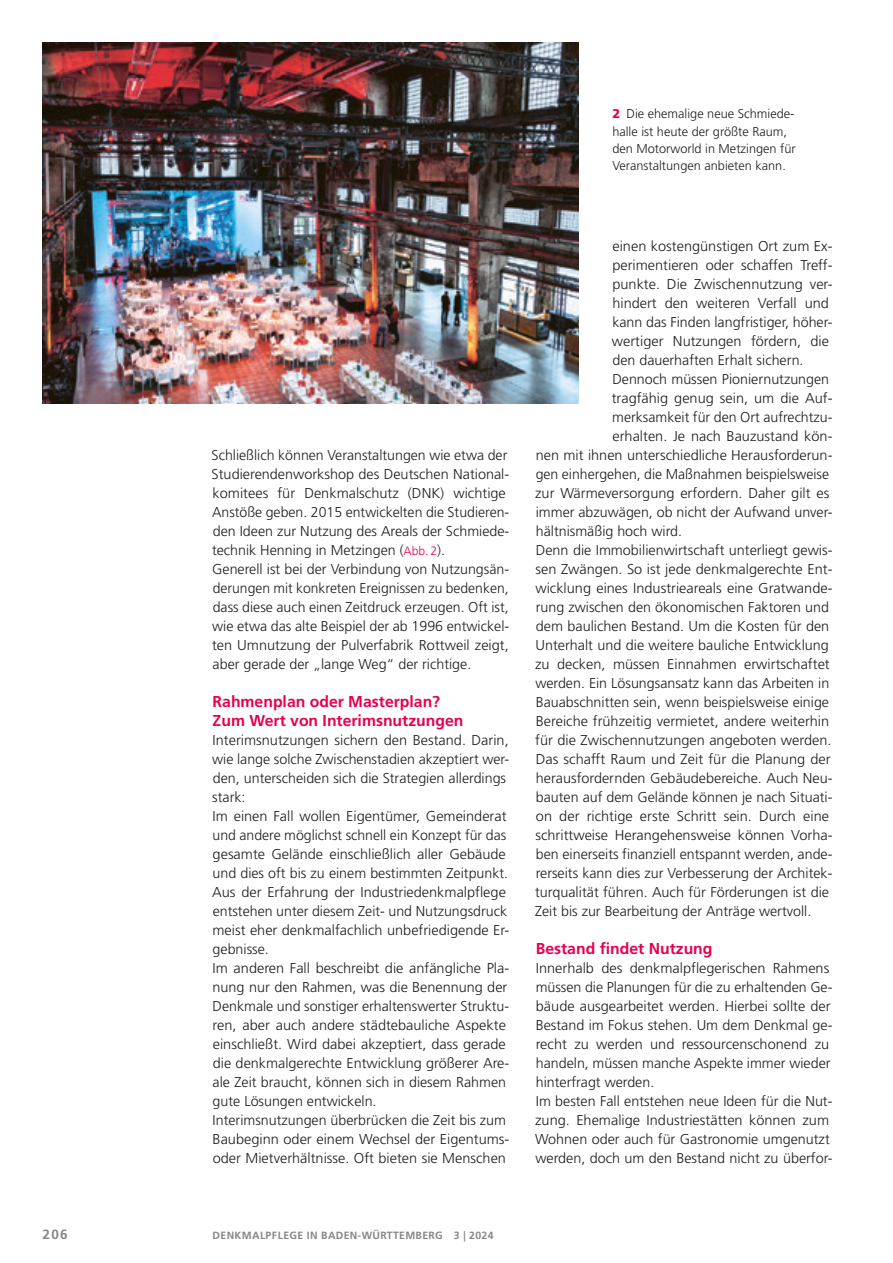
<style>
.page{position:relative;width:893px;height:1263px;background:#fff}
.page>*{position:absolute;margin:0;border:0;box-sizing:border-box;transform-origin:0 0}
.t1{font:700 15.75px/19px "Frutiger LT Std";color:#e60052}
.t2{font:300 14.25px/19px "Frutiger LT Std";color:#1d1e1f}
.t3{font:700 13.5px "Frutiger LT Std";color:#878788}
.t4{font:300 12.75px/17.2px "Frutiger LT Std";color:#1d1e1f}
.t5{font:10.5px "Frutiger LT Std Bold 9";letter-spacing:.03em;color:#878788}
.s1{font-weight:900;color:#e60052}
.s2{font-size:12.15px;color:#e60052}
</style>
<div class="page">
<img style="left:43px;top:43px;width:535px;height:360px">
<p class="t4" style="left:612px;top:106px;width:185px"><span class="s1">2</span> Die ehemalige neue Schmiede-- halle ist heute der größte Raum, den Motorworld in Metzingen für<br>Veranstaltungen anbieten kann.</p>
<p class="t2" style="left:212px;top:446px;width:299px">Schließlich können Veranstaltungen wie etwa der Studierendenworkshop des Deutschen National&shy;komitees für Denkmalschutz (DNK) wichtige Anstöße geben. 2015 entwickelten die Studieren&shy;den Ideen zur Nutzung des Areals der Schmiede&shy;technik Henning in Metzingen (<span class="s2">Abb. 2</span>).<br>Generell ist bei der Verbindung von Nutzungsän&shy;derungen mit konkreten Ereignissen zu bedenken, dass diese auch einen Zeitdruck erzeugen. Oft ist, wie etwa das alte Beispiel der ab 1996 entwickel&shy;ten Umnutzung der Pulverfabrik Rottweil zeigt, aber gerade der „lange Weg“ der richtige.</p>
<p class="t1" style="left:213px;top:692px;width:252px">Rahmenplan oder Masterplan?<br>Zum Wert von Interimsnutzungen</p>
<p class="t2" style="left:212px;top:731px;width:299px">Interimsnutzungen sichern den Bestand. Darin, wie lange solche Zwischenstadien akzeptiert wer&shy;den, unterscheiden sich die Strategien allerdings stark:<br>Im einen Fall wollen Eigentümer, Gemeinderat und andere möglichst schnell ein Konzept für das gesamte Gelände einschließlich aller Gebäude und dies oft bis zu einem bestimmten Zeitpunkt.<br>Aus der Erfahrung der Industriedenkmalpflege entstehen unter diesem Zeit- und Nutzungsdruck meist eher denkmalfachlich unbefriedigende Er&shy;gebnisse.<br>Im anderen Fall beschreibt die anfängliche Pla&shy;nung nur den Rahmen, was die Benennung der Denkmale und sonstiger erhaltenswerter Struktu&shy;ren, aber auch andere städtebauliche Aspekte einschließt. Wird dabei akzeptiert, dass gerade die denkmalgerechte Entwicklung größerer Are&shy;ale Zeit braucht, können sich in diesem Rahmen gute Lösungen entwickeln.<br>Interimsnutzungen überbrücken die Zeit bis zum Baubeginn oder einem Wechsel der Eigentums&shy;oder Mietverhältnisse. Oft bieten sie Menschen</p>
<p class="t3" style="left:43px;top:1226px;width:27px">206</p>
<p class="t5" style="left:213px;top:1229px;width:282px">DENKMALPFLEGE IN BADEN-WÜRTTEMBERG 3 | 2024</p>
<p class="t2" style="left:612px;top:237px;width:222px">einen kostengünstigen Ort zum Ex-</p>
<p class="t2" style="left:612px;top:256px;width:222px">perimentieren oder schaffen Treff-</p>
<p class="t2" style="left:612px;top:275px;width:222px">punkte. Die Zwischennutzung ver-</p>
<p class="t2" style="left:612px;top:294px;width:218px">hindert den weiteren Verfall und</p>
<p class="t2" style="left:612px;top:313px;width:222px">kann das Finden langfristiger, höher-</p>
<p class="t2" style="left:612px;top:332px;width:219px">wertiger Nutzungen fördern, die</p>
<p class="t2" style="left:612px;top:351px;width:193px">den dauerhaften Erhalt sichern.</p>
<p class="t2" style="left:612px;top:370px;width:218px">Dennoch müssen Pioniernutzungen</p>
<p class="t2" style="left:612px;top:389px;width:222px">tragfähig genug sein, um die Auf-</p>
<p class="t2" style="left:612px;top:408px;width:222px">merksamkeit für den Ort aufrechtzu-</p>
<p class="t2" style="left:612px;top:427px;width:222px">erhalten. Je nach Bauzustand kön-</p>
<p class="t2" style="left:536px;top:446px;width:298px">nen mit ihnen unterschiedliche Herausforderun-</p>
<p class="t2" style="left:536px;top:465px;width:295px">gen einhergehen, die Maßnahmen beispielsweise</p>
<p class="t2" style="left:535px;top:484px;width:296px">zur Wärmeversorgung erfordern. Daher gilt es</p>
<p class="t2" style="left:536px;top:503px;width:298px">immer abzuwägen, ob nicht der Aufwand unver-</p>
<p class="t2" style="left:536px;top:522px;width:148px">hältnismäßig hoch wird.</p>
<p class="t2" style="left:536px;top:541px;width:298px">Denn die Immobilienwirtschaft unterliegt gewis-</p>
<p class="t2" style="left:535px;top:560px;width:299px">sen Zwängen. So ist jede denkmalgerechte Ent-</p>
<p class="t2" style="left:535px;top:579px;width:299px">wicklung eines Industrieareals eine Gratwande-</p>
<p class="t2" style="left:536px;top:598px;width:295px">rung zwischen den ökonomischen Faktoren und</p>
<p class="t2" style="left:536px;top:617px;width:295px">dem baulichen Bestand. Um die Kosten für den</p>
<p class="t2" style="left:535px;top:636px;width:295px">Unterhalt und die weitere bauliche Entwicklung</p>
<p class="t2" style="left:535px;top:655px;width:296px">zu decken, müssen Einnahmen erwirtschaftet</p>
<p class="t2" style="left:535px;top:674px;width:295px">werden. Ein Lösungsansatz kann das Arbeiten in</p>
<p class="t2" style="left:536px;top:693px;width:295px">Bauabschnitten sein, wenn beispielsweise einige</p>
<p class="t2" style="left:536px;top:712px;width:295px">Bereiche frühzeitig vermietet, andere weiterhin</p>
<p class="t2" style="left:535px;top:731px;width:298px">für die Zwischennutzungen angeboten werden.</p>
<p class="t2" style="left:536px;top:750px;width:296px">Das schafft Raum und Zeit für die Planung der</p>
<p class="t2" style="left:536px;top:769px;width:298px">herausfordernden Gebäudebereiche. Auch Neu-</p>
<p class="t2" style="left:536px;top:788px;width:298px">bauten auf dem Gelände können je nach Situati-</p>
<p class="t2" style="left:536px;top:807px;width:295px">on der richtige erste Schritt sein. Durch eine</p>
<p class="t2" style="left:535px;top:826px;width:299px">schrittweise Herangehensweise können Vorha-</p>
<p class="t2" style="left:536px;top:845px;width:298px">ben einerseits finanziell entspannt werden, ande-</p>
<p class="t2" style="left:536px;top:864px;width:298px">rerseits kann dies zur Verbesserung der Architek-</p>
<p class="t2" style="left:535px;top:883px;width:295px">turqualität führen. Auch für Förderungen ist die</p>
<p class="t2" style="left:535px;top:902px;width:278px">Zeit bis zur Bearbeitung der Anträge wertvoll.</p>
<p class="t1" style="left:536px;top:939px;width:178px">Bestand findet Nutzung</p>
<p class="t2" style="left:535px;top:959px;width:299px">Innerhalb des denkmalpflegerischen Rahmens müssen die Planungen für die zu erhaltenden Ge&shy;bäude ausgearbeitet werden. Hierbei sollte der Bestand im Fokus stehen. Um dem Denkmal ge&shy;recht zu werden und ressourcenschonend zu handeln, müssen manche Aspekte immer wieder hinterfragt werden.<br>Im besten Fall entstehen neue Ideen für die Nut&shy;zung. Ehemalige Industriestätten können zum Wohnen oder auch für Gastronomie umgenutzt werden, doch um den Bestand nicht zu überfor-</p>
</div>
